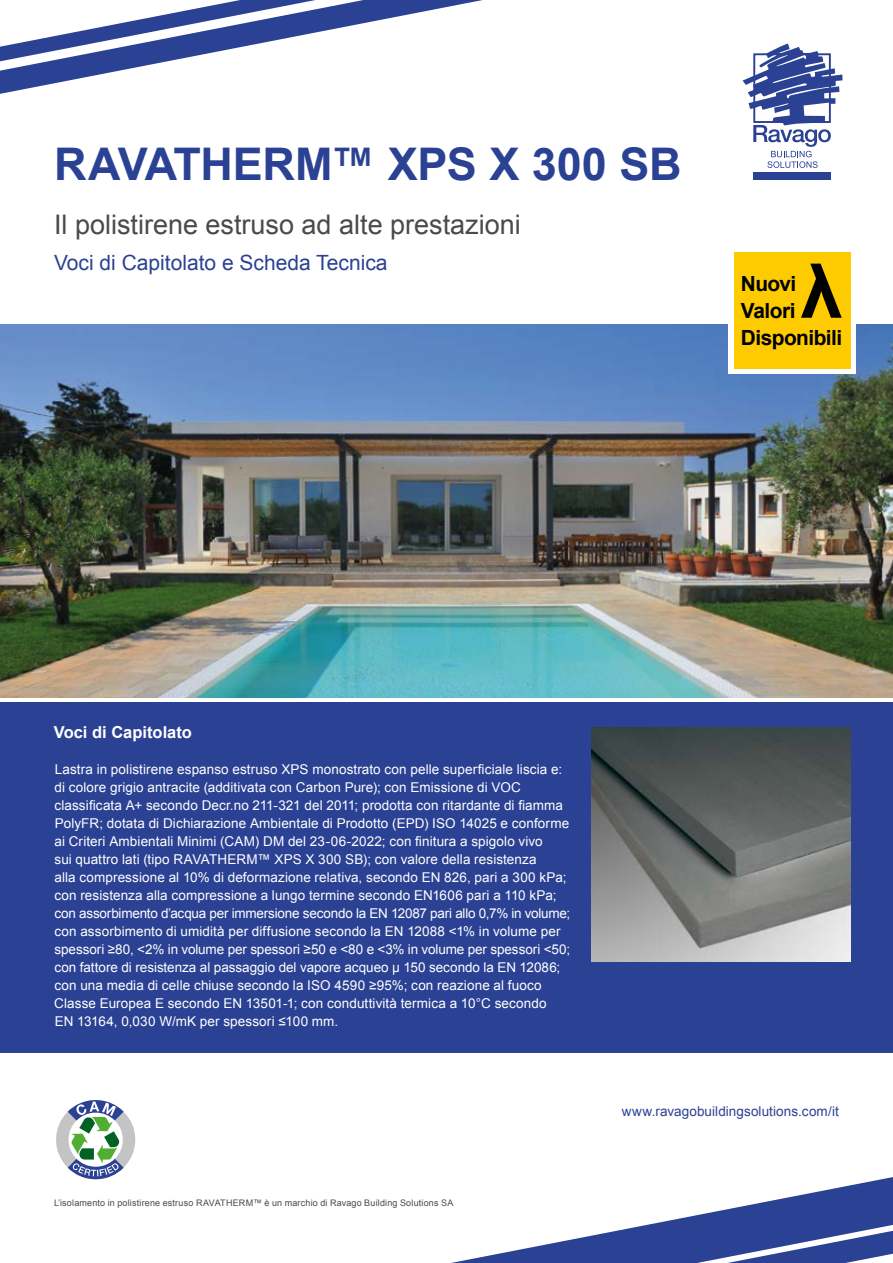
<style>
.page{position:relative;width:893px;height:1263px;background:#fff}
.page>*{position:absolute;margin:0;border:0;box-sizing:border-box;transform-origin:0 0}
.t1{font:700 75.6px "Arial";color:#000}
.t2{font:700 45px "Arial";letter-spacing:-.005em;color:#2b4193}
.t3{font:27px "Arial";color:#4a4a49}
.t4{font:21px "Arial";color:#2b4193}
.t5{font:700 20.85px/27px "Arial";letter-spacing:-.025em;color:#000}
.t6{font:700 16.5px "Arial";color:#fff}
.t7{font:13.5px/18px "Arial";letter-spacing:.005em;color:#fff}
.t8{font:13.5px "Arial";letter-spacing:.005em;color:#2b4193}
.t9{font:9px "Arial";letter-spacing:.02em;color:#4a4a49}
</style>
<div class="page">
<svg style="left:0;top:0;width:843px;height:94px"></svg>
<svg style="left:0;top:0;width:406px;height:61px"></svg>
<div style="left:753px;top:173px;width:78px;height:7px;background:#2b4193"></div>
<svg style="left:743px;top:44px;width:99px;height:124px"></svg>
<svg style="left:92px;top:1177px;width:801px;height:86px"></svg>
<div style="left:56px;top:1100px;width:79px;height:79px;background:#c4c4c4;border-radius:50%"></div>
<svg style="left:68px;top:1100px;width:56px;height:79px"></svg>
<div style="left:0;top:702px;width:893px;height:351px;background:#2b4193"></div>
<img style="left:0;top:324px;width:893px;height:373px">
<img style="left:591px;top:727px;width:259px;height:234px">
<div style="left:729px;top:247px;width:127px;height:127px;background:#fff"></div>
<div style="left:734px;top:252px;width:116px;height:117px;background:#fdcb00"></div>
<h2 class="t2" style="left:54px;top:135px;width:629px">RAVATHERM™ XPS X 300 SB</h2>
<h3 class="t3" style="left:54px;top:207px;width:468px">Il polistirene estruso ad alte prestazioni</h3>
<h3 class="t4" style="left:54px;top:249px;width:335px">Voci di Capitolato e Scheda Tecnica</h3>
<h1 class="t1" style="left:800px;top:241px;width:44px">λ</h1>
<h3 class="t5" style="left:741px;top:271px;width:103px">Nuovi<br>Valori<br>Disponibili</h3>
<p class="t6" style="left:54px;top:721px;width:140px">Voci di Capitolato</p>
<p class="t7" style="left:54px;top:760px;width:517px">Lastra in polistirene espanso estruso XPS monostrato con pelle superficiale liscia e: di colore grigio antracite (additivata con Carbon Pure); con Emissione di VOC classificata A+ secondo Decr.no 211-321 del 2011; prodotta con ritardante di fiamma PolyFR; dotata di Dichiarazione Ambientale di Prodotto (EPD) ISO 14025 e conforme ai Criteri Ambientali Minimi (CAM) DM del 23-06-2022; con finitura a spigolo vivo<br>sui quattro lati (tipo RAVATHERM™ XPS X 300 SB); con valore della resistenza<br>alla compressione al 10% di deformazione relativa, secondo EN 826, pari a 300 kPa; con resistenza alla compressione a lungo termine secondo EN1606 pari a 110 kPa; con assorbimento d’acqua per immersione secondo la EN 12087 pari allo 0,7% in volume; con assorbimento di umidità per diffusione secondo la EN 12088 &lt;1% in volume per spessori ≥80, &lt;2% in volume per spessori ≥50 e &lt;80 e &lt;3% in volume per spessori &lt;50; con fattore di resistenza al passaggio del vapore acqueo μ 150 secondo la EN 12086; con una media di celle chiuse secondo la ISO 4590 ≥95%; con reazione al fuoco Classe Europea E secondo EN 13501-1; con conduttività termica a 10°C secondo<br>EN 13164, 0,030 W/mK per spessori ≤100 mm.</p>
<p class="t9" style="left:54px;top:1197px;width:401px">L’isolamento in polistirene estruso RAVATHERM™ è un marchio di Ravago Building Solutions SA</p>
<p class="t8" style="left:622px;top:1102px;width:219px">www.ravagobuildingsolutions.com/it</p>
</div>
